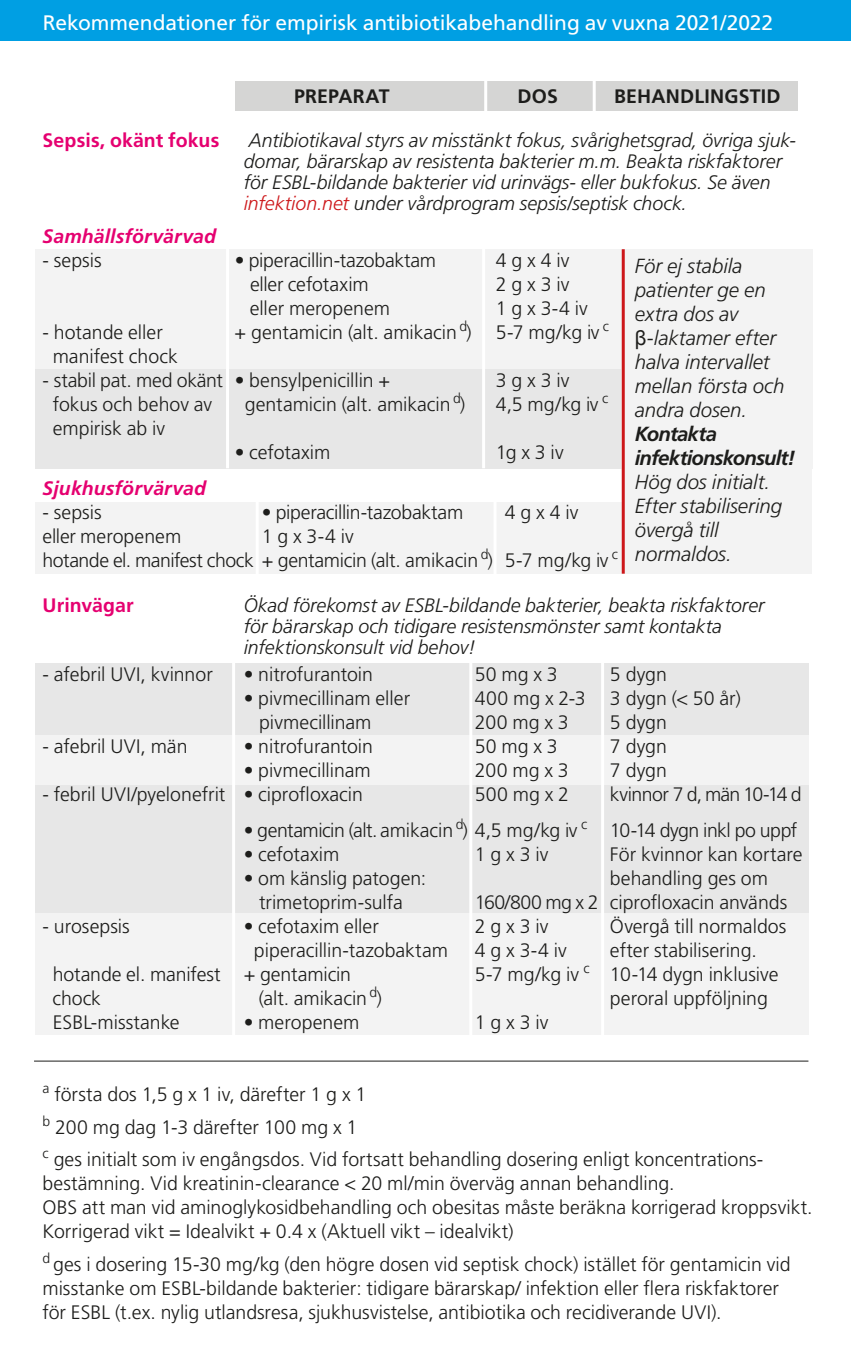
<style>
.page{position:relative;width:851px;height:1361px;background:#fff}
.page>*{position:absolute;margin:0;border:0;box-sizing:border-box;transform-origin:0 0}
.t1{font:21px "Frutiger LT Std";letter-spacing:-.005em;color:#fff}
.t2{font:italic 300 20.4px/24px "Frutiger LT Std";letter-spacing:-.005em;color:#1d1d1b}
.t3{font:italic 700 20.4px/24px "Frutiger LT Std";letter-spacing:-.04em;color:#1d1d1b}
.t4{font:300 19.5px/24px "Frutiger LT Std";letter-spacing:-.005em;color:#1d1d1b}
.t5{font:italic 300 19.5px/21px "Frutiger LT Std";color:#1d1d1b}
.t6{font:300 19.5px "Frutiger LT Std";letter-spacing:-.025em;color:#1d1d1b}
.t7{font:italic 700 19.5px "Frutiger LT Std";letter-spacing:.005em;color:#e50070}
.t8{font:700 19.5px "Frutiger LT Std";letter-spacing:.005em;color:#e50070}
.t9{font:700 19.5px "Frutiger LT Std";letter-spacing:.01em;color:#1d1d1b}
.t10{font:300 19.5px "Frutiger LT Std";letter-spacing:-.03em;color:#1d1d1b}
.s1{color:#cd171a}
.s2{font-family:"Arial";font-weight:400;font-style:normal}
</style>
<div class="page">
<div style="left:623px;top:468px;width:188px;height:71px;background:#f3f3f3"></div>
<div style="left:0;top:0;width:850px;height:41px;background:#009fe3"></div>
<div style="left:619px;top:249px;width:192px;height:220px;background:#f3f3f3"></div>
<div style="left:35px;top:785px;width:773px;height:128px;background:#e7e7e7"></div>
<div style="left:35px;top:734px;width:773px;height:50px;background:#f3f3f3"></div>
<div style="left:35px;top:913px;width:773px;height:121px;background:#f3f3f3"></div>
<div style="left:35px;top:663px;width:773px;height:71px;background:#e7e7e7"></div>
<div style="left:35px;top:502px;width:776px;height:72px;background:#f3f3f3"></div>
<div style="left:35px;top:367px;width:585px;height:102px;background:#e7e7e7"></div>
<div style="left:235px;top:81px;width:562px;height:30px;background:#d5d5d4"></div>
<div style="left:35px;top:249px;width:773px;height:120px;background:#f3f3f3"></div>
<hr style="left:34px;top:1060px;width:774px;height:1px;background:#1d1d1b">
<hr style="left:621px;top:249px;width:3px;height:325px;background:#cd171a">
<hr style="left:232px;top:648px;width:3px;height:402px;background:#fff">
<hr style="left:469px;top:660px;width:3px;height:390px;background:#fff">
<hr style="left:482px;top:246px;width:3px;height:222px;background:#fff">
<hr style="left:601px;top:660px;width:3px;height:394px;background:#fff">
<hr style="left:484px;top:78px;width:3px;height:43px;background:#fff">
<hr style="left:592px;top:78px;width:3px;height:43px;background:#fff">
<hr style="left:226px;top:239px;width:3px;height:229px;background:#fff">
<hr style="left:256px;top:500px;width:3px;height:79px;background:#fff">
<hr style="left:493px;top:496px;width:3px;height:96px;background:#fff">
<p class="t1" style="left:43px;top:11px;width:731px">Rekommendationer för empirisk antibiotikabehandling av vuxna 2021/2022</p>
<p class="t9" style="left:294px;top:84px;width:97px">PREPARAT</p>
<p class="t9" style="left:517px;top:84px;width:42px">DOS</p>
<p class="t9" style="left:614px;top:84px;width:168px">BEHANDLINGSTID</p>
<p class="t8" style="left:43px;top:129px;width:178px">Sepsis, okänt fokus</p>
<p class="t5" style="left:244px;top:130px;width:553px">Antibiotikaval styrs av misstänkt fokus, svårighetsgrad, övriga sjuk&shy;domar, bärarskap av resistenta bakterier m.m. Beakta riskfaktorer för ESBL-bildande bakterier vid urinvägs- eller bukfokus. Se även <span class="s1">infektion.net</span> under vårdprogram sepsis/septisk chock.</p>
<p class="t7" style="left:43px;top:224px;width:175px">Samhällsförvärvad</p>
<p class="t4" style="left:43px;top:248px;width:61px">- sepsis</p>
<p class="t4" style="left:235px;top:248px;width:203px">• piperacillin-tazobaktam</p>
<p class="t4" style="left:496px;top:248px;width:75px">4 g x 4 iv</p>
<p class="t4" style="left:250px;top:272px;width:120px">eller cefotaxim</p>
<p class="t4" style="left:496px;top:272px;width:75px">2 g x 3 iv</p>
<p class="t4" style="left:250px;top:296px;width:142px">eller meropenem</p>
<p class="t4" style="left:496px;top:296px;width:94px">1 g x 3-4 iv</p>
<p class="t4" style="left:43px;top:320px;width:122px">- hotande eller</p>
<p class="t4" style="left:234px;top:320px;width:376px">+ gentamicin (alt. amikacin <sup>d</sup>) 5-7 mg/kg iv <sup>c</sup></p>
<p class="t4" style="left:53px;top:344px;width:126px">manifest chock</p>
<p class="t4" style="left:43px;top:368px;width:349px">- stabil pat. med okänt • bensylpenicillin +</p>
<p class="t4" style="left:496px;top:368px;width:75px">3 g x 3 iv</p>
<p class="t4" style="left:53px;top:392px;width:161px">fokus och behov av</p>
<p class="t4" style="left:245px;top:392px;width:222px">gentamicin (alt. amikacin <sup>d</sup>)</p>
<p class="t4" style="left:496px;top:392px;width:114px">4,5 mg/kg iv <sup>c</sup></p>
<p class="t4" style="left:53px;top:416px;width:114px">empirisk ab iv</p>
<p class="t4" style="left:235px;top:440px;width:97px">• cefotaxim</p>
<p class="t4" style="left:496px;top:440px;width:69px">1g x 3 iv</p>
<p class="t7" style="left:43px;top:476px;width:165px">Sjukhusförvärvad</p>
<p class="t4" style="left:43px;top:500px;width:61px">- sepsis</p>
<p class="t4" style="left:262px;top:500px;width:203px">• piperacillin-tazobaktam</p>
<p class="t4" style="left:505px;top:500px;width:75px">4 g x 4 iv</p>
<p class="t4" style="left:43px;top:524px;width:140px">eller meropenem</p>
<p class="t2" style="left:634px;top:254px;width:151px">För ej stabila patienter ge en extra dos av <span class="s2">β</span>-laktamer efter halva intervallet mellan första och andra dosen.</p>
<p class="t3" style="left:634px;top:422px;width:162px">Kontakta infektionskonsult!</p>
<p class="t2" style="left:634px;top:470px;width:149px">Hög dos initialt.<br>Efter stabilisering övergå till normaldos.</p>
<p class="t4" style="left:43px;top:524px;width:577px;text-indent:219px">1 g x 3-4 iv<br>hotande el. manifest chock + gentamicin (alt. amikacin <sup>d</sup>) 5-7 mg/kg iv <sup>c</sup></p>
<p class="t8" style="left:43px;top:593px;width:93px">Urinvägar</p>
<p class="t5" style="left:244px;top:595px;width:522px">Ökad förekomst av ESBL-bildande bakterier, beakta riskfaktorer för bärarskap och tidigare resistensmönster samt kontakta infektionskonsult vid behov!</p>
<p class="t4" style="left:43px;top:662px;width:172px">- afebril UVI, kvinnor</p>
<p class="t4" style="left:244px;top:662px;width:131px">• nitrofurantoin</p>
<p class="t4" style="left:475px;top:662px;width:84px">50 mg x 3</p>
<p class="t4" style="left:610px;top:662px;width:58px">5 dygn</p>
<p class="t4" style="left:244px;top:686px;width:168px">• pivmecillinam eller</p>
<p class="t4" style="left:475px;top:686px;width:267px">400 mg x 2-3 3 dygn (&lt; 50 år)</p>
<p class="t4" style="left:259px;top:710px;width:114px">pivmecillinam</p>
<p class="t4" style="left:475px;top:710px;width:95px">200 mg x 3</p>
<p class="t4" style="left:610px;top:710px;width:58px">5 dygn</p>
<p class="t4" style="left:43px;top:734px;width:146px">- afebril UVI, män</p>
<p class="t4" style="left:244px;top:734px;width:131px">• nitrofurantoin</p>
<p class="t4" style="left:475px;top:734px;width:84px">50 mg x 3</p>
<p class="t4" style="left:610px;top:734px;width:58px">7 dygn</p>
<p class="t4" style="left:244px;top:758px;width:128px">• pivmecillinam</p>
<p class="t4" style="left:475px;top:758px;width:95px">200 mg x 3</p>
<p class="t4" style="left:610px;top:758px;width:58px">7 dygn</p>
<p class="t4" style="left:43px;top:782px;width:322px">- febril UVI/pyelonefrit • ciprofloxacin</p>
<p class="t4" style="left:475px;top:782px;width:96px">500 mg x 2</p>
<p class="t10" style="left:610px;top:783px;width:193px">kvinnor 7 d, män 10-14 d</p>
<p class="t6" style="left:244px;top:819px;width:555px">• gentamicin (alt. amikacin <sup>d</sup>) 4,5 mg/kg iv <sup>c</sup> 10-14 dygn inkl po uppf</p>
<p class="t4" style="left:244px;top:842px;width:97px">• cefotaxim</p>
<p class="t4" style="left:475px;top:842px;width:75px">1 g x 3 iv</p>
<p class="t4" style="left:610px;top:842px;width:194px">För kvinnor kan kortare</p>
<p class="t4" style="left:244px;top:866px;width:184px">• om känslig patogen:</p>
<p class="t4" style="left:610px;top:866px;width:159px">behandling ges om</p>
<p class="t4" style="left:259px;top:890px;width:145px">trimetoprim-sulfa</p>
<p class="t4" style="left:475px;top:890px;width:314px">160/800 mg x 2 ciprofloxacin används</p>
<p class="t4" style="left:43px;top:914px;width:89px">- urosepsis</p>
<p class="t4" style="left:244px;top:914px;width:137px">• cefotaxim eller</p>
<p class="t4" style="left:475px;top:914px;width:75px">2 g x 3 iv</p>
<p class="t4" style="left:610px;top:914px;width:178px">Övergå till normaldos</p>
<p class="t4" style="left:254px;top:938px;width:195px">piperacillin-tazobaktam</p>
<p class="t4" style="left:475px;top:938px;width:94px">4 g x 3-4 iv</p>
<p class="t4" style="left:610px;top:938px;width:148px">efter stabilisering.</p>
<p class="t4" style="left:53px;top:962px;width:300px">hotande el. manifest + gentamicin</p>
<p class="t4" style="left:475px;top:962px;width:305px">5-7 mg/kg iv <sup>c</sup> 10-14 dygn inklusive</p>
<p class="t4" style="left:53px;top:986px;width:50px">chock</p>
<p class="t4" style="left:259px;top:986px;width:124px">(alt. amikacin <sup>d</sup>)</p>
<p class="t4" style="left:610px;top:986px;width:159px">peroral uppföljning</p>
<p class="t4" style="left:53px;top:1010px;width:128px">ESBL-misstanke</p>
<p class="t4" style="left:244px;top:1010px;width:117px">• meropenem</p>
<p class="t4" style="left:475px;top:1010px;width:75px">1 g x 3 iv</p>
<p class="t4" style="left:43px;top:1078px;width:722px;line-height:32.4px"><sup>a</sup> första dos 1,5 g x 1 iv, därefter 1 g x 1<br><sup>b</sup> 200 mg dag 1-3 därefter 100 mg x 1<br><sup>c</sup> ges initialt som iv engångsdos. Vid fortsatt behandling dosering enligt koncentrations-</p>
<p class="t4" style="left:43px;top:1171px;width:771px">bestämning. Vid kreatinin-clearance &lt; 20 ml/min överväg annan behandling.<br>OBS att man vid aminoglykosidbehandling och obesitas måste beräkna korrigerad kroppsvikt.<br>Korrigerad vikt = Idealvikt + 0.4 x (Aktuell vikt – idealvikt)</p>
<p class="t4" style="left:43px;top:1252px;width:749px"><sup>d</sup> ges i dosering 15-30 mg/kg (den högre dosen vid septisk chock) istället för gentamicin vid misstanke om ESBL-bildande bakterier: tidigare bärarskap/ infektion eller flera riskfaktorer för ESBL (t.ex. nylig utlandsresa, sjukhusvistelse, antibiotika och recidiverande UVI).</p>
</div>
